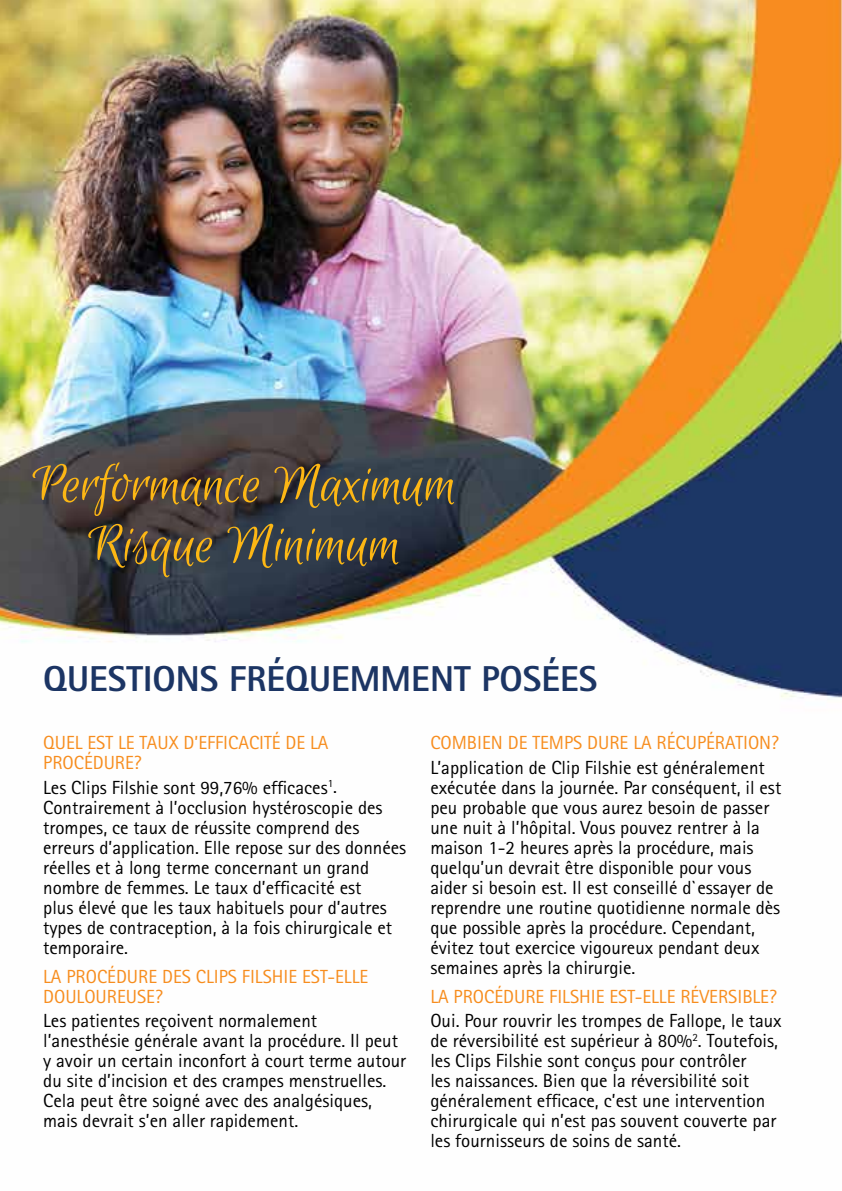
<style>
.page{position:relative;width:842px;height:1191px;background:#fff}
.page>*{position:absolute;margin:0;border:0;box-sizing:border-box;transform-origin:0 0}
.t1{font:60px/60px "Euphoria Script";letter-spacing:-.005em;color:#fdb714;text-align:center}
.t2{font:800 36px "Rotis Sans Serif";color:#1c3564}
.t3{font:19px/20px "Rotis Sans Serif";color:#000}
.t4{font:19px/20px "Rotis Sans Serif";color:#f78d1e}
</style>
<div class="page">
<img style="left:0;top:0;width:842px;height:698px">
<h1 class="t1" style="left:33px;top:457px;width:426px">Performance Maximum<br>Risque Minimum</h1>
<h2 class="t2" style="left:43px;top:655px;width:556px">QUESTIONS FRÉQUEMMENT POSÉES</h2>
<p class="t4" style="left:43px;top:732px;width:287px">QUEL EST LE TAUX D’EFFICACITÉ DE LA<br>PROCÉDURE?</p>
<p class="t3" style="left:43px;top:777px;width:365px">Les Clips Filshie sont 99,76% efficaces<sup>1</sup>.<br>Contrairement à l’occlusion hystéroscopie des trompes, ce taux de réussite comprend des erreurs d’application. Elle repose sur des données réelles et à long terme concernant un grand nombre de femmes. Le taux d’efficacité est<br>plus élevé que les taux habituels pour d’autres types de contraception, à la fois chirurgicale et temporaire.</p>
<p class="t4" style="left:43px;top:966px;width:326px">LA PROCÉDURE DES CLIPS FILSHIE EST-ELLE<br>DOULOUREUSE?</p>
<p class="t3" style="left:43px;top:1010px;width:365px">Les patientes reçoivent normalement l’anesthésie générale avant la procédure. Il peut y avoir un certain inconfort à court terme autour du site d’incision et des crampes menstruelles.<br>Cela peut être soigné avec des analgésiques, mais devrait s’en aller rapidement.</p>
<p class="t4" style="left:430px;top:732px;width:350px">COMBIEN DE TEMPS DURE LA RÉCUPÉRATION?</p>
<p class="t3" style="left:430px;top:757px;width:352px">L’application de Clip Filshie est généralement exécutée dans la journée. Par conséquent, il est peu probable que vous aurez besoin de passer une nuit à l’hôpital. Vous pouvez rentrer à la maison 1-2 heures après la procédure, mais quelqu’un devrait être disponible pour vous aider si besoin est. Il est conseillé d`essayer de reprendre une routine quotidienne normale dès que possible après la procédure. Cependant, évitez tout exercice vigoureux pendant deux semaines après la chirurgie.</p>
<p class="t4" style="left:430px;top:986px;width:348px">LA PROCÉDURE FILSHIE EST-ELLE RÉVERSIBLE?</p>
<p class="t3" style="left:430px;top:1010px;width:353px">Oui. Pour rouvrir les trompes de Fallope, le taux de réversibilité est supérieur à 80%<sup>2</sup>. Toutefois, les Clips Filshie sont conçus pour contrôler<br>les naissances. Bien que la réversibilité soit généralement efficace, c’est une intervention chirurgicale qui n’est pas souvent couverte par les fournisseurs de soins de santé.</p>
</div>
